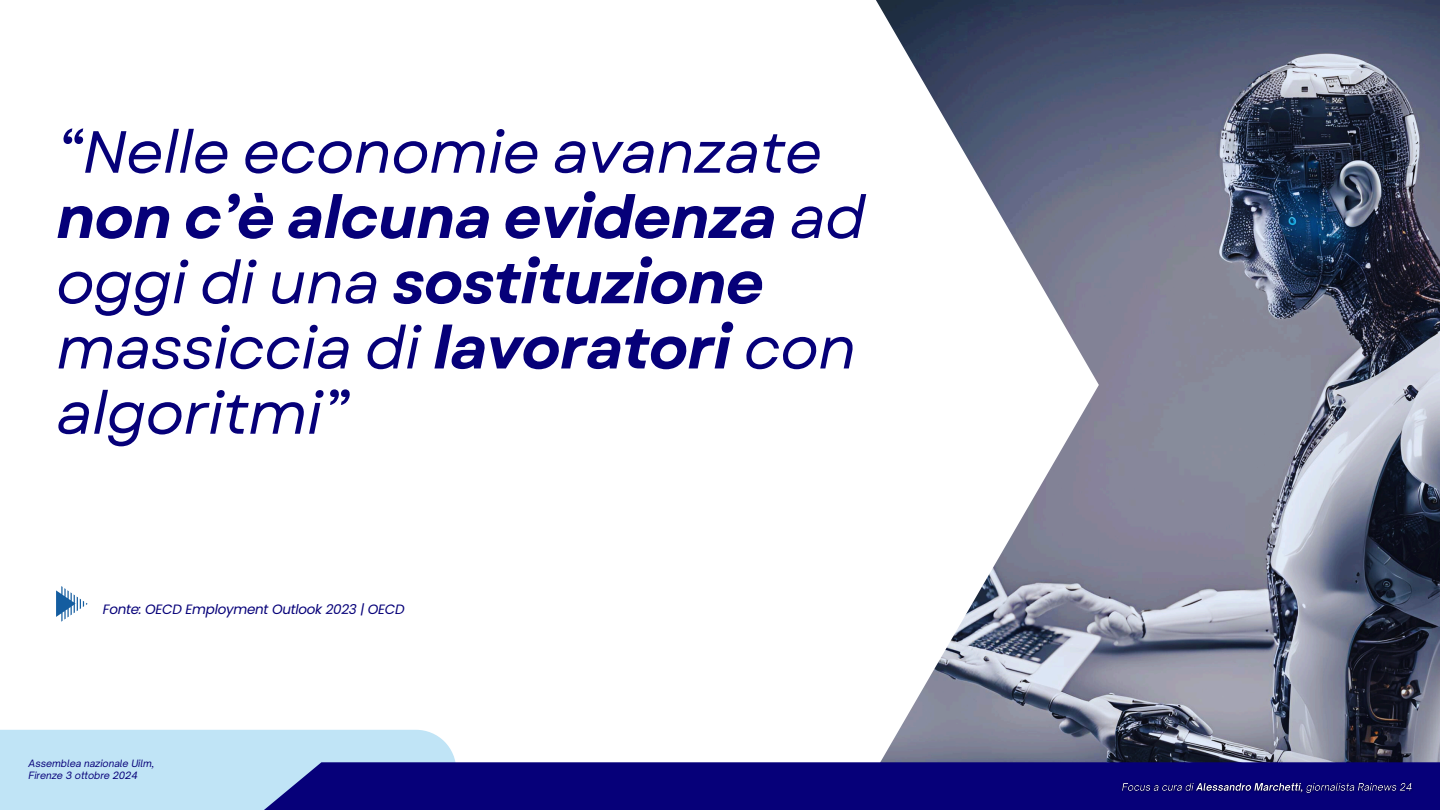
<style>
.page{position:relative;width:1440px;height:810px;background:#fff}
.page>*{position:absolute;margin:0;border:0;box-sizing:border-box;transform-origin:0 0}
.t1{font:italic 59.4px/65.2px "Garet";letter-spacing:-.02em;color:#060079}
.t2{font:italic 13.5px "Poppins";letter-spacing:-.02em;color:#060079}
.t3{font:italic 9.7px "Open Sauce One";color:#060079}
.s1{font-weight:700}
</style>
<div class="page">
<div style="left:0;top:730px;width:456px;height:80px;background:#c0e4f6"></div>
<img style="left:876px;top:0;width:564px;height:762px">
<div style="left:261px;top:762px;width:1179px;height:48px;background:#060079"></div>
<svg style="left:56px;top:586px;width:32px;height:36px"></svg>
<img style="left:1117px;top:777px;width:300px;height:21px">
<p class="t1" style="left:56px;top:120px;width:811px">“Nelle economie avanzate <span class="s1">non c’è alcuna evidenza</span> ad oggi di una <span class="s1">sostituzione </span>massiccia di <span class="s1">lavoratori</span> con algoritmi”</p>
<p class="t2" style="left:103px;top:599px;width:303px">Fonte: OECD Employment Outlook 2023 | OECD</p>
<h2 class="t3" style="left:29px;top:757px;width:127px">Assemblea nazionale Uilm,</h2>
<p class="t3" style="left:29px;top:769px;width:111px">Firenze 3 ottobre 2024</p>
</div>
